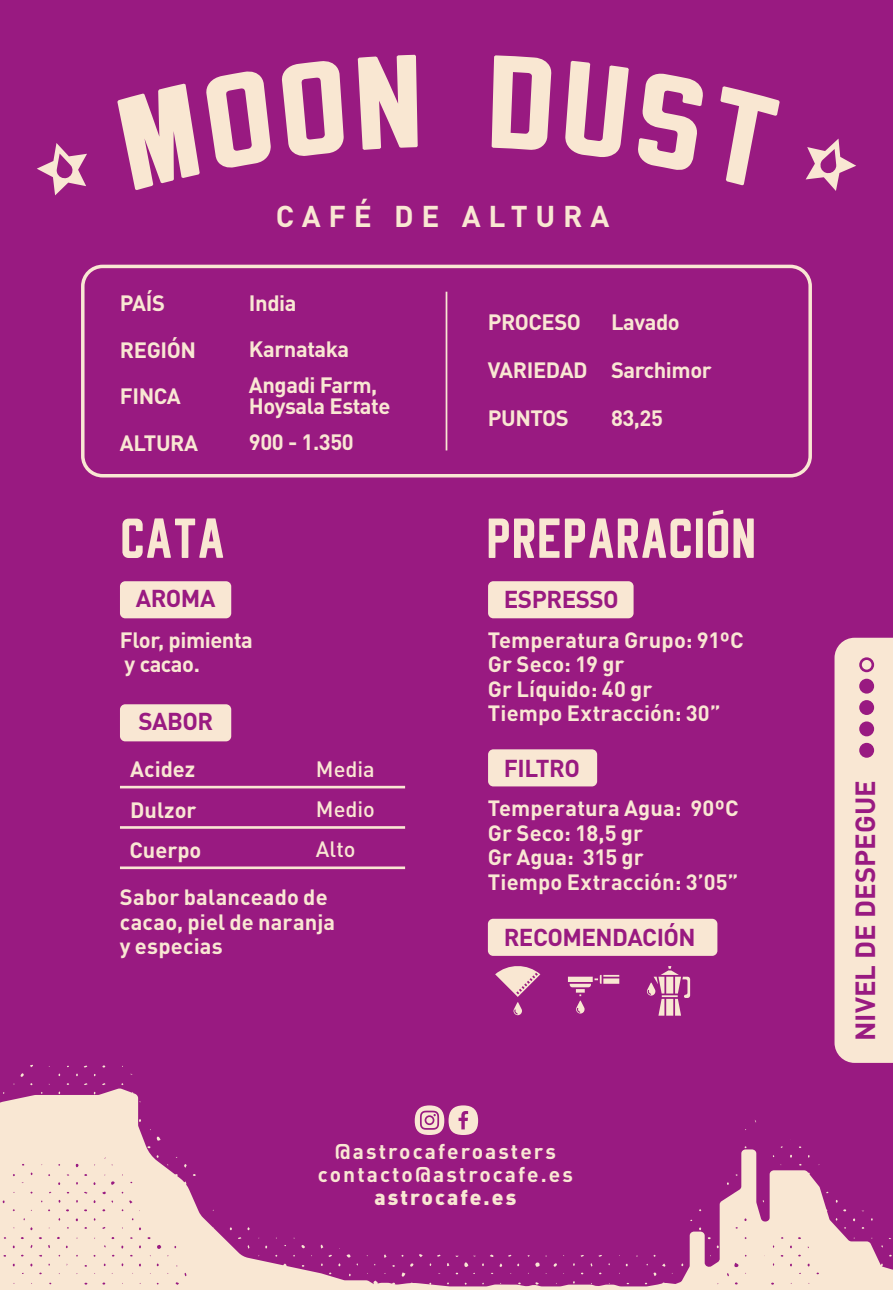
<style>
.page{position:relative;width:893px;height:1290px;background:#991a81}
.page>*{position:absolute;margin:0;border:0;box-sizing:border-box;transform-origin:0 0}
.t1{font:61.6px "Rheiborn Sans Clean";color:#f9e7d2}
.t2{font:700 29.75px "DIN Pro";letter-spacing:.26em;color:#f9e7d2}
.t3{font:700 27.3px "DIN Pro";color:#991a81}
.t4{font:700 24.15px "DIN Pro";letter-spacing:-.02em;color:#991a81}
.t5{font:700 22.05px/46.6px "DIN Pro";letter-spacing:-.02em;color:#f9e7d3}
.t6{font:500 22.05px "DIN Pro";color:#f9e7d3}
.t7{font:700 21.7px/24.5px "DIN Pro";letter-spacing:.005em;color:#f9e7d3}
.t8{font:700 21px/23.1px "DIN Pro";letter-spacing:.1em;color:#f9e7d3;text-align:center}
.t9{font:900 21px "DIN Pro";letter-spacing:.1em;color:#f9e7d3}
</style>
<div class="page">
<svg style="left:0;top:1088px;width:893px;height:202px"></svg>
<svg style="left:157px;top:1136px;width:4px;height:5px"></svg>
<svg style="left:184px;top:1164px;width:3px;height:4px"></svg>
<svg style="left:553px;top:1263px;width:4px;height:4px"></svg>
<svg style="left:535px;top:1282px;width:4px;height:3px"></svg>
<svg style="left:419px;top:1254px;width:4px;height:3px"></svg>
<svg style="left:437px;top:1254px;width:4px;height:3px"></svg>
<svg style="left:490px;top:1254px;width:4px;height:3px"></svg>
<svg style="left:499px;top:1263px;width:3px;height:4px"></svg>
<svg style="left:455px;top:1255px;width:21px;height:19px"></svg>
<svg style="left:646px;top:1263px;width:19px;height:13px"></svg>
<svg style="left:301px;top:1245px;width:4px;height:3px"></svg>
<svg style="left:328px;top:1254px;width:4px;height:3px"></svg>
<svg style="left:346px;top:1254px;width:12px;height:11px"></svg>
<svg style="left:528px;top:1255px;width:19px;height:19px"></svg>
<svg style="left:402px;top:1263px;width:11px;height:14px"></svg>
<div style="left:834px;top:638px;width:59px;height:425px;background:#f9e7d3"></div>
<svg style="left:806px;top:139px;width:50px;height:52px"></svg>
<svg style="left:37px;top:143px;width:50px;height:52px"></svg>
<svg style="left:117px;top:71px;width:154px;height:119px"></svg>
<svg style="left:281px;top:61px;width:63px;height:95px"></svg>
<svg style="left:358px;top:55px;width:60px;height:95px"></svg>
<svg style="left:492px;top:55px;width:60px;height:95px"></svg>
<svg style="left:565px;top:61px;width:64px;height:96px"></svg>
<svg style="left:638px;top:73px;width:65px;height:97px"></svg>
<svg style="left:720px;top:86px;width:60px;height:99px"></svg>
<div style="left:81px;top:265px;width:731px;height:212px;border:4px solid #f9e7d3;border-radius:20px"></div>
<hr style="left:446px;top:292px;width:1px;height:158px;background:#f9e7d3">
<div style="left:120px;top:704px;width:111px;height:37px;background:#f9e7d3;border-radius:5px"></div>
<div style="left:120px;top:581px;width:111px;height:37px;background:#f9e7d3;border-radius:5px"></div>
<div style="left:488px;top:581px;width:146px;height:37px;background:#f9e7d3;border-radius:5px"></div>
<div style="left:488px;top:749px;width:109px;height:37px;background:#f9e7d3;border-radius:5px"></div>
<div style="left:488px;top:919px;width:229px;height:37px;background:#f9e7d3;border-radius:5px"></div>
<svg style="left:568px;top:975px;width:51px;height:38px"></svg>
<svg style="left:495px;top:966px;width:45px;height:49px"></svg>
<svg style="left:647px;top:966px;width:43px;height:50px"></svg>
<hr style="left:120px;top:786px;width:285px;height:2px;background:#f9e7d3">
<hr style="left:120px;top:826px;width:285px;height:3px;background:#f9e7d3">
<hr style="left:120px;top:866px;width:285px;height:3px;background:#f9e7d3">
<svg style="left:415px;top:1105px;width:63px;height:30px"></svg>
<h2 class="t2" style="left:276px;top:191px;width:335px">CAFÉ DE ALTURA</h2>
<p class="t5" style="left:120px;top:277px;width:80px">PAÍS<br>REGIÓN<br>FINCA<br>ALTURA</p>
<p class="t5" style="left:249px;top:277px;width:102px">India<br>Karnataka</p>
<p class="t5" style="left:249px;top:372px;width:143px;line-height:21px">Angadi Farm,<br>Hoysala Estate</p>
<p class="t5" style="left:249px;top:416px;width:106px">900 - 1.350</p>
<p class="t5" style="left:488px;top:296px;width:95px">PROCESO</p>
<p class="t5" style="left:611px;top:295px;width:102px;line-height:47.9px">Lavado<br>Sarchimor<br>83,25</p>
<p class="t5" style="left:488px;top:344px;width:101px">VARIEDAD</p>
<p class="t5" style="left:488px;top:392px;width:83px">PUNTOS</p>
<h1 class="t1" style="left:120px;top:507px;width:107px">CATA</h1>
<h1 class="t1" style="left:486px;top:507px;width:272px">PREPARACIÓN</h1>
<p class="t4" style="left:136px;top:578px;width:81px">AROMA</p>
<p class="t4" style="left:504px;top:579px;width:116px">ESPRESSO</p>
<p class="t5" style="left:120px;top:625px;width:135px;line-height:23.8px">Flor, pimienta y cacao.</p>
<p class="t7" style="left:488px;top:625px;width:257px">Temperatura Grupo: 91ºC<br>Gr Seco: 19 gr<br>Gr Líquido: 40 gr<br>Tiempo Extracción: 30”</p>
<p class="t4" style="left:138px;top:701px;width:76px">SABOR</p>
<p class="t5" style="left:130px;top:743px;width:67px">Acidez</p>
<p class="t6" style="left:316px;top:751px;width:60px">Media</p>
<p class="t5" style="left:130px;top:784px;width:68px">Dulzor</p>
<p class="t6" style="left:316px;top:791px;width:61px">Medio</p>
<p class="t5" style="left:129px;top:824px;width:74px">Cuerpo</p>
<p class="t6" style="left:316px;top:831px;width:41px">Alto</p>
<p class="t7" style="left:120px;top:882px;width:217px">Sabor balanceado de cacao, piel de naranja y especias</p>
<p class="t4" style="left:504px;top:748px;width:78px">FILTRO</p>
<p class="t7" style="left:488px;top:793px;width:252px">Temperatura Agua: 90ºC<br>Gr Seco: 18,5 gr<br>Gr Agua: 315 gr<br>Tiempo Extracción: 3’05”</p>
<p class="t4" style="left:504px;top:917px;width:194px">RECOMENDACIÓN</p>
<p class="t8" style="left:318px;top:1137px;width:257px">@astrocaferoasters contacto@astrocafe.es</p>
<p class="t9" style="left:375px;top:1179px;width:143px">astrocafe.es</p>
<p class="t3" style="left:842px;top:1041px;width:262px;rotate:-90deg">NIVEL DE DESPEGUE</p>
</div>
